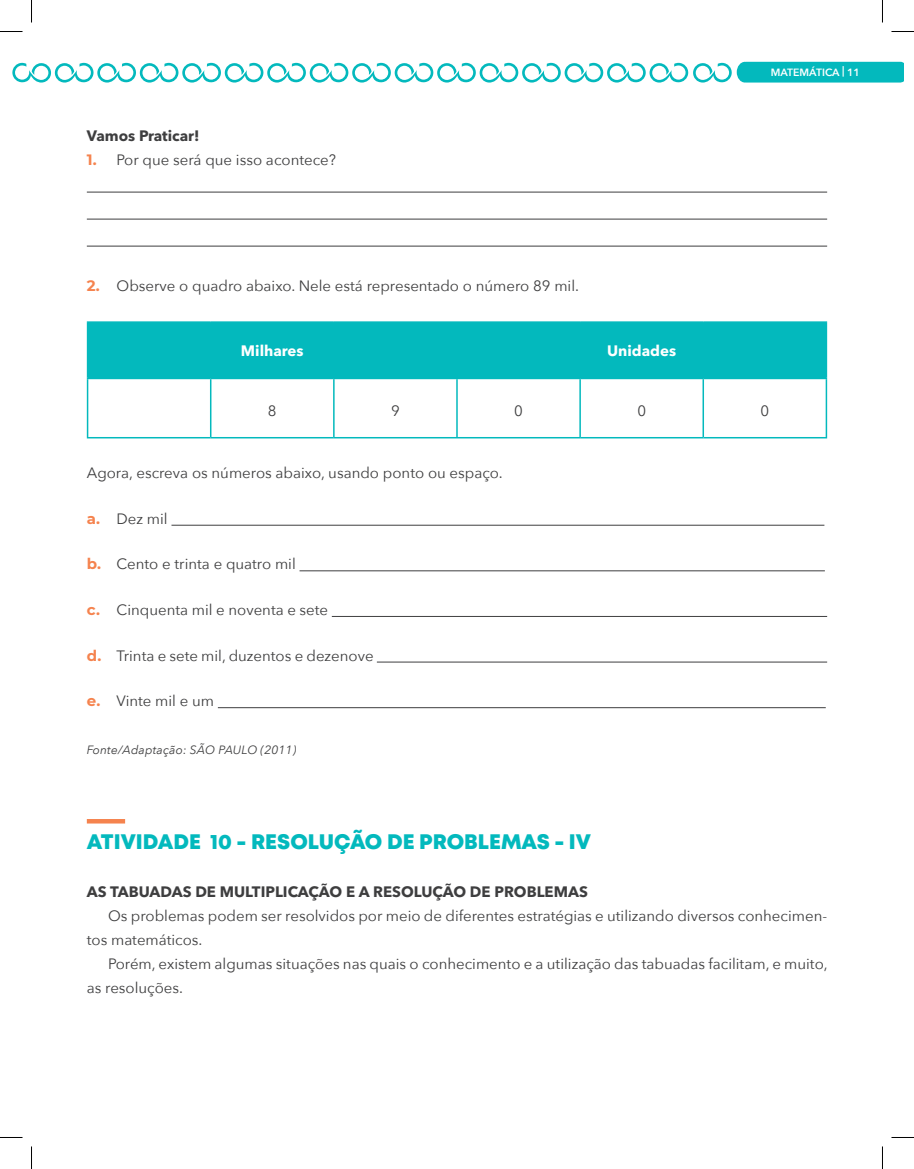
<style>
.page{position:relative;width:914px;height:1169px;background:#fff}
.page>*{position:absolute;margin:0;border:0;box-sizing:border-box;transform-origin:0 0}
.Título{font:800 21px "Mont";color:#03b9bd}
.Parágrafo_com_Recuo{font:15px/24px "Avenir Next";color:#3e3e3f}
.Bold_Antes_dos_Dois{font:700 15px "Avenir Next LT Pro";color:#3e3e3f}
.Parágrafo_sem_Recuo{font:15px "Avenir Next";color:#3e3e3f}
.Tabela__Título{font:700 15px "Avenir Next LT Pro";color:#fff}
.Tabela__Texto_Norma{font:15px "Avenir Next";color:#3e3e3f}
.Legenda{font:italic 12px "Avenir Next";letter-spacing:.01em;color:#3e3e3f}
.t1{font:600 10.5px "Avenir Next";color:#fff}
.s1{font-family:"Montserrat";font-weight:700;color:#f5834e}
</style>
<div class="page">
<svg style="left:12px;top:62px;width:891px;height:21px"></svg>
<hr style="left:87px;top:192px;width:740px;height:1px;background:#3e3e3f">
<hr style="left:87px;top:219px;width:740px;height:1px;background:#3e3e3f">
<hr style="left:87px;top:246px;width:740px;height:1px;background:#3e3e3f">
<hr style="left:171px;top:525px;width:653px;height:1px;background:#3e3e3f">
<hr style="left:299px;top:570px;width:525px;height:1px;background:#3e3e3f">
<hr style="left:332px;top:616px;width:495px;height:1px;background:#3e3e3f">
<hr style="left:377px;top:661px;width:450px;height:1px;background:#3e3e3f">
<hr style="left:218px;top:707px;width:607px;height:1px;background:#3e3e3f">
<hr style="left:87px;top:819px;width:38px;height:4px;background:#f5834e">
<div style="left:88px;top:323px;width:737px;height:55px;background:#03b9bd"></div>
<hr style="left:456px;top:323px;width:1px;height:55px;background:#03b9bd">
<hr style="left:210px;top:379px;width:1px;height:58px;background:#03b9bd">
<hr style="left:333px;top:379px;width:1px;height:58px;background:#03b9bd">
<hr style="left:456px;top:379px;width:1px;height:58px;background:#03b9bd">
<hr style="left:579px;top:379px;width:2px;height:58px;background:#03b9bd">
<hr style="left:702px;top:379px;width:2px;height:58px;background:#03b9bd">
<hr style="left:87px;top:379px;width:1px;height:58px;background:#03b9bd">
<hr style="left:825px;top:379px;width:2px;height:58px;background:#03b9bd">
<hr style="left:87px;top:437px;width:124px;height:1px;background:#03b9bd">
<hr style="left:211px;top:437px;width:123px;height:1px;background:#03b9bd">
<hr style="left:334px;top:437px;width:123px;height:1px;background:#03b9bd">
<hr style="left:457px;top:437px;width:123px;height:1px;background:#03b9bd">
<hr style="left:580px;top:437px;width:123px;height:1px;background:#03b9bd">
<hr style="left:703px;top:437px;width:124px;height:1px;background:#03b9bd">
<hr style="left:87px;top:321px;width:124px;height:2px;background:#03b9bd">
<hr style="left:87px;top:323px;width:1px;height:55px;background:#03b9bd">
<hr style="left:211px;top:321px;width:123px;height:2px;background:#03b9bd">
<hr style="left:334px;top:321px;width:123px;height:2px;background:#03b9bd">
<hr style="left:457px;top:321px;width:123px;height:2px;background:#03b9bd">
<hr style="left:580px;top:321px;width:123px;height:2px;background:#03b9bd">
<hr style="left:703px;top:321px;width:124px;height:2px;background:#03b9bd">
<hr style="left:825px;top:323px;width:2px;height:55px;background:#03b9bd">
<hr style="left:87px;top:378px;width:124px;height:1px;background:#03b9bd">
<hr style="left:211px;top:378px;width:123px;height:1px;background:#03b9bd">
<hr style="left:334px;top:378px;width:123px;height:1px;background:#03b9bd">
<hr style="left:457px;top:378px;width:123px;height:1px;background:#03b9bd">
<hr style="left:580px;top:378px;width:123px;height:1px;background:#03b9bd">
<hr style="left:703px;top:378px;width:124px;height:1px;background:#03b9bd">
<svg style="left:0;top:31px;width:22px;height:1px"></svg>
<svg style="left:891px;top:31px;width:22px;height:1px"></svg>
<svg style="left:0;top:1137px;width:22px;height:1px"></svg>
<svg style="left:891px;top:1137px;width:22px;height:1px"></svg>
<svg style="left:31px;top:0;width:1px;height:23px"></svg>
<svg style="left:31px;top:1146px;width:1px;height:23px"></svg>
<svg style="left:882px;top:0;width:1px;height:23px"></svg>
<svg style="left:882px;top:1146px;width:1px;height:23px"></svg>
<p class="Bold_Antes_dos_Dois" style="left:87px;top:126px;width:114px">Vamos Praticar!</p>
<p class="Parágrafo_com_Recuo" style="left:87px;top:147px;width:251px"><span class="s1">1.</span> Por que será que isso acontece?</p>
<p class="Parágrafo_com_Recuo" style="left:87px;top:273px;width:493px"><span class="s1">2.</span> Observe o quadro abaixo. Nele está representado o número 89 mil.</p>
<p class="Tabela__Título" style="left:241px;top:341px;width:64px">Milhares</p>
<p class="Tabela__Título" style="left:607px;top:341px;width:70px">Unidades</p>
<p class="t1" style="left:770px;top:63px;width:90px">MATEMÁTICA | 11</p>
<p class="Tabela__Texto_Norma" style="left:268px;top:398px;width:10px">8</p>
<p class="Tabela__Texto_Norma" style="left:391px;top:398px;width:10px">9</p>
<p class="Tabela__Texto_Norma" style="left:514px;top:398px;width:10px">0</p>
<p class="Tabela__Texto_Norma" style="left:637px;top:398px;width:10px">0</p>
<p class="Tabela__Texto_Norma" style="left:760px;top:398px;width:10px">0</p>
<p class="Parágrafo_sem_Recuo" style="left:87px;top:460px;width:417px">Agora, escreva os números abaixo, usando ponto ou espaço.</p>
<p class="Parágrafo_com_Recuo" style="left:87px;top:506px;width:82px"><span class="s1">a.</span> Dez mil</p>
<p class="Parágrafo_com_Recuo" style="left:87px;top:551px;width:210px"><span class="s1">b.</span> Cento e trinta e quatro mil</p>
<p class="Parágrafo_com_Recuo" style="left:87px;top:597px;width:243px"><span class="s1">c.</span> Cinquenta mil e noventa e sete</p>
<p class="Parágrafo_com_Recuo" style="left:87px;top:642px;width:288px"><span class="s1">d.</span> Trinta e sete mil, duzentos e dezenove</p>
<p class="Parágrafo_com_Recuo" style="left:87px;top:688px;width:129px"><span class="s1">e.</span> Vinte mil e um</p>
<p class="Legenda" style="left:87px;top:740px;width:211px">Fonte/Adaptação: SÃO PAULO (2011)</p>
<p class="Título" style="left:87px;top:828px;width:505px">ATIVIDADE 10 - RESOLUÇÃO DE PROBLEMAS - IV</p>
<p class="Bold_Antes_dos_Dois" style="left:87px;top:882px;width:502px">AS TABUADAS DE MULTIPLICAÇÃO E A RESOLUÇÃO DE PROBLEMAS</p>
<p class="Parágrafo_com_Recuo" style="left:87px;top:903px;width:741px;text-indent:21px">Os problemas podem ser resolvidos por meio de diferentes estratégias e utilizando diversos conhecimen&shy;tos matemáticos.</p>
<p class="Parágrafo_com_Recuo" style="left:87px;top:951px;width:742px;text-indent:21px">Porém, existem algumas situações nas quais o conhecimento e a utilização das tabuadas facilitam, e muito, as resoluções.</p>
</div>
